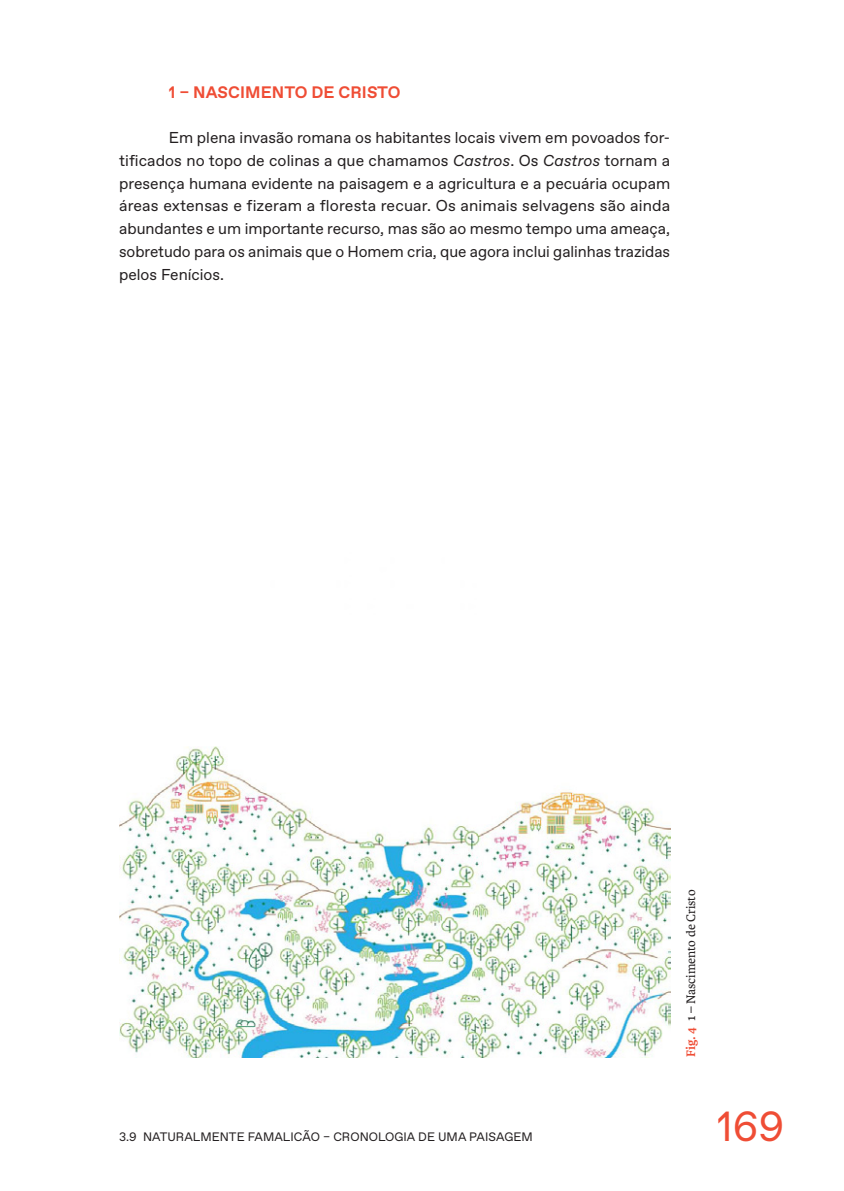
<style>
.page{position:relative;width:844px;height:1191px;background:#fff}
.page>*{position:absolute;margin:0;border:0;box-sizing:border-box;transform-origin:0 0}
.t1{font:42px "Favorit Pro";color:#ef4d35}
._2__titulos_N2{font:700 16.62px "Favorit Pro";letter-spacing:.005em;color:#ef4d35}
._1__texto_principal{font:15.75px/22.8px "Favorit Pro";letter-spacing:-.005em;color:#231f20;text-align:justify}
._7__legendas_serifas{font:13.12px "Karmina";color:#231f20}
.t2{font:12.25px "Favorit Pro";color:#231f20}
.s1{font-style:italic}
.s2{font-weight:700;color:#ef4d35}
</style>
<div class="page">
<img style="left:119px;top:746px;width:551px;height:311px">
<p class="_2__titulos_N2" style="left:169px;top:81px;width:233px">1 – NASCIMENTO DE CRISTO</p>
<p class="_1__texto_principal" style="left:119px;top:126px;width:552px;text-indent:50px">Em plena invasão romana os habitantes locais vivem em povoados for&shy;tificados no topo de colinas a que chamamos <span class="s1">Castros</span>. Os <span class="s1">Castros</span> tornam a presença humana evidente na paisagem e a agricultura e a pecuária ocupam áreas extensas e fizeram a floresta recuar. Os animais selvagens são ainda abundantes e um importante recurso, mas são ao mesmo tempo uma ameaça, sobretudo para os animais que o Homem cria, que agora inclui galinhas trazidas pelos Fenícios.</p>
<p class="t2" style="left:119px;top:1129px;width:43px">3.9 Naturalmente</p>
<p class="t2" style="left:248px;top:1129px;width:16px">Famalicão</p>
<p class="t2" style="left:323px;top:1129px;width:28px">– Cronologia</p>
<p class="t2" style="left:418px;top:1129px;width:30px">de uma</p>
<p class="t2" style="left:469px;top:1129px;width:9px">paisagem</p>
<p class="_7__legendas_serifas" style="left:683px;top:1057px;width:169px;rotate:-90deg"><span class="s2">Fig. 4</span> 1 – Nascimento de Cristo</p>
<h1 class="t1" style="left:716px;top:1098px;width:69px">169</h1>
</div>
